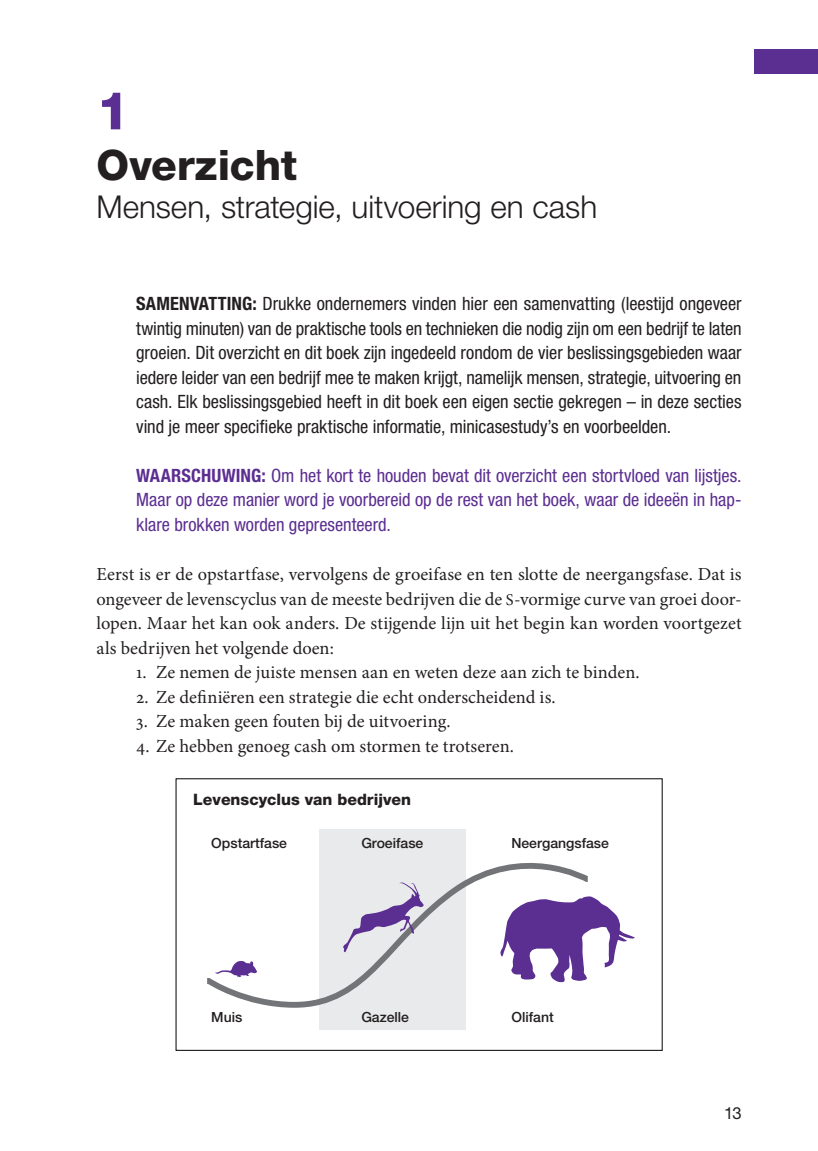
<style>
.page{position:relative;width:818px;height:1151px;background:#fff}
.page>*{position:absolute;margin:0;border:0;box-sizing:border-box;transform-origin:0 0}
.t1{font:800 52.5px "Helvetica Neue LT Std";color:#5b2e91}
.t2{font:800 42px "Helvetica Neue LT Std";color:#231f20}
.t3{font:300 31.5px "Helvetica Neue LT Std";letter-spacing:-.005em;color:#231f20}
.t4{font:condensed 18.38px/24.5px "Helvetica Neue LT Std";color:#231f20;text-align:justify}
.t5{font:18.38px/24.5px "Minion Pro";color:#231f20;text-align:justify}
.t6{font:condensed 18.38px/24.5px "Helvetica Neue LT Std";letter-spacing:-.005em;color:#5b2e91;text-align:justify}
.t7{font:16.62px "Helvetica Neue LT Std";color:#231f20}
.t8{font:800 15.75px "Helvetica Neue LT Std";color:#231f20}
.t9{font:500 14px "Helvetica Neue LT Std";color:#231f20}
.s1{font-weight:700}
.s2{font-size:16.45px}
</style>
<div class="page">
<div style="left:754px;top:50px;width:64px;height:24px;background:#5b2e91"></div>
<div style="left:319px;top:828px;width:147px;height:201px;background:#e9eaeb"></div>
<svg style="left:207px;top:863px;width:381px;height:145px"></svg>
<svg style="left:215px;top:960px;width:42px;height:17px"></svg>
<svg style="left:500px;top:895px;width:135px;height:87px"></svg>
<svg style="left:343px;top:882px;width:81px;height:70px"></svg>
<p class="t1" style="left:96px;top:79px;width:35px">1</p>
<p class="t2" style="left:96px;top:140px;width:202px">Overzicht</p>
<p class="t3" style="left:96px;top:187px;width:502px">Mensen, strategie, uitvoering en cash</p>
<p class="t4" style="left:136px;top:291px;width:607px"><span class="s1">SAMENVATTING:</span> Drukke ondernemers vinden hier een samenvatting (leestijd ongeveer twintig minuten) van de praktische tools en technieken die nodig zijn om een bedrijf te laten groeien. Dit overzicht en dit boek zijn ingedeeld rondom de vier beslissingsgebieden waar iedere leider van een bedrijf mee te maken krijgt, namelijk mensen, strategie, uitvoering en cash. Elk beslissingsgebied heeft in dit boek een eigen sectie gekregen – in deze secties vind je meer specifieke praktische informatie, minicasestudy’s en voorbeelden.</p>
<p class="t6" style="left:136px;top:463px;width:607px"><span class="s1">WAARSCHUWING:</span> Om het kort te houden bevat dit overzicht een stortvloed van lijstjes.<br>Maar op deze manier word je voorbereid op de rest van het boek, waar de ideeën in hap&shy;klare brokken worden gepresenteerd.</p>
<p class="t5" style="left:96px;top:562px;width:646px">Eerst is er de opstartfase, vervolgens de groeifase en ten slotte de neergangsfase. Dat is ongeveer de levenscyclus van de meeste bedrijven die de <span class="s2">s</span>-vormige curve van groei door&shy;lopen. Maar het kan ook anders. De stijgende lijn uit het begin kan worden voortgezet als bedrijven het volgende doen:</p>
<p class="t5" style="left:136px;top:660px;width:505px">1. Ze nemen de juiste mensen aan en weten deze aan zich te binden.</p>
<p class="t5" style="left:136px;top:684px;width:421px">2. Ze definiëren een strategie die echt onderscheidend is.</p>
<p class="t5" style="left:136px;top:709px;width:316px">3. Ze maken geen fouten bij de uitvoering.</p>
<p class="t5" style="left:136px;top:733px;width:379px">4. Ze hebben genoeg cash om stormen te trotseren.</p>
<p class="t8" style="left:193px;top:789px;width:219px">Levenscyclus van bedrijven</p>
<p class="t9" style="left:211px;top:834px;width:77px">Opstartfase</p>
<p class="t9" style="left:361px;top:834px;width:64px">Groeifase</p>
<p class="t9" style="left:511px;top:834px;width:99px">Neergangsfase</p>
<p class="t9" style="left:211px;top:1008px;width:33px">Muis</p>
<p class="t9" style="left:361px;top:1008px;width:49px">Gazelle</p>
<p class="t9" style="left:511px;top:1008px;width:44px">Olifant</p>
<p class="t7" style="left:724px;top:1103px;width:19px">13</p>
</div>
